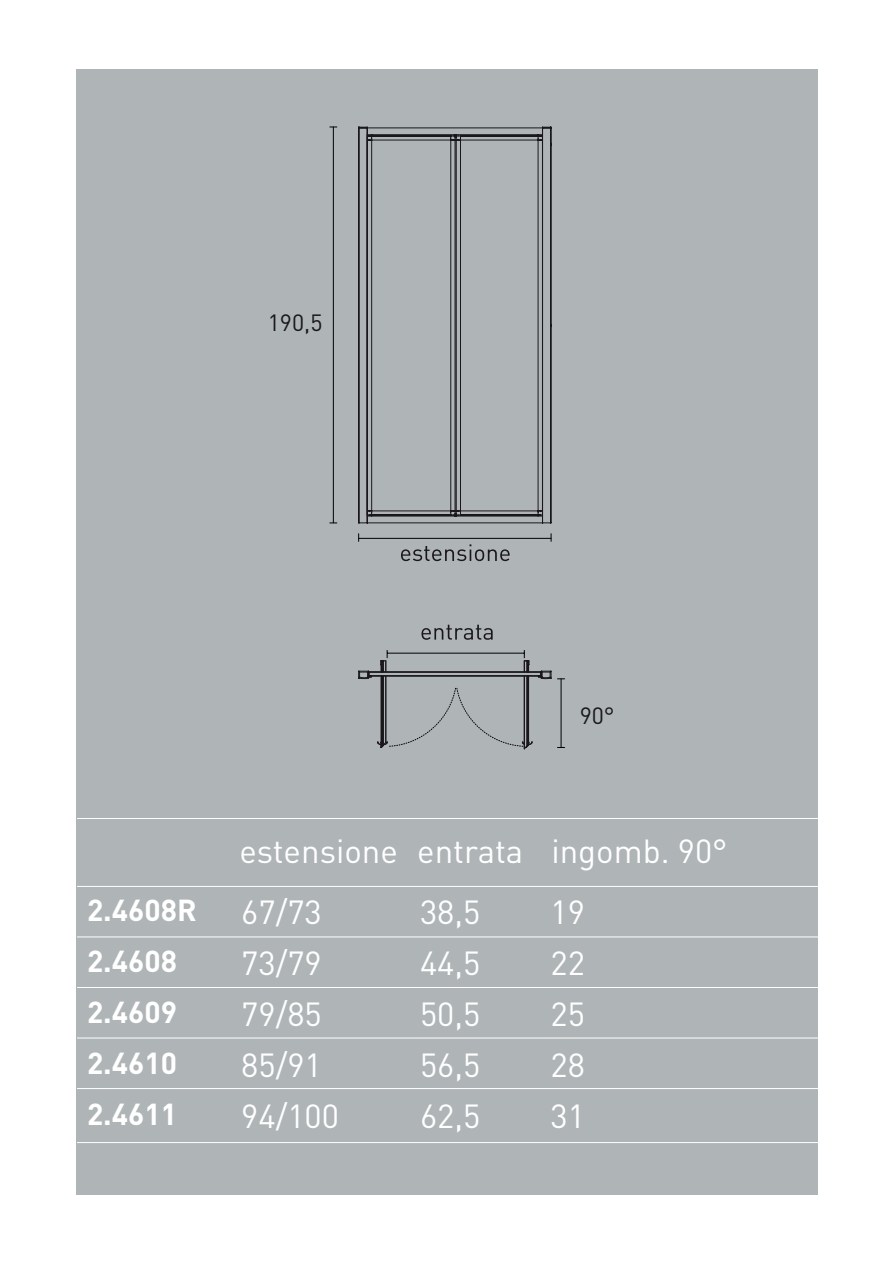
<style>
.page{position:relative;width:893px;height:1263px;background:#fff}
.page>*{position:absolute;margin:0;border:0;box-sizing:border-box;transform-origin:0 0}
.t1{font:33px/51px "DIN";color:#fff;text-align:justify}
.t2{font:700 30px/51px "DIN";color:#fff}
.t3{font:23.25px "DIN";color:#1a171b}
</style>
<div class="page">
<div style="left:77px;top:70px;width:741px;height:1125px;background:#afb5b7"></div>
<hr style="left:77px;top:886px;width:741px;height:1px;background:#fff">
<hr style="left:77px;top:936px;width:741px;height:1px;background:#fff">
<hr style="left:77px;top:987px;width:741px;height:1px;background:#fff">
<hr style="left:77px;top:818px;width:741px;height:1px;background:#fff">
<hr style="left:77px;top:1038px;width:741px;height:1px;background:#fff">
<hr style="left:77px;top:1088px;width:741px;height:1px;background:#fff">
<hr style="left:77px;top:1142px;width:741px;height:1px;background:#fff">
<svg style="left:401px;top:544px;width:109px;height:17px"></svg>
<hr style="left:359px;top:538px;width:192px;height:1px;background:#000">
<hr style="left:333px;top:127px;width:1px;height:396px;background:#000">
<svg style="left:358px;top:127px;width:194px;height:396px"></svg>
<svg style="left:421px;top:625px;width:72px;height:15px"></svg>
<hr style="left:386px;top:676px;width:1px;height:66px;background:#1a171b">
<hr style="left:383px;top:676px;width:1px;height:69px;background:#1a171b">
<hr style="left:385px;top:676px;width:1px;height:66px;background:#1a171b">
<hr style="left:382px;top:676px;width:1px;height:70px;background:#1a171b">
<hr style="left:528px;top:676px;width:1px;height:66px;background:#1a171b">
<hr style="left:381px;top:676px;width:1px;height:66px;background:#1a171b">
<hr style="left:527px;top:676px;width:1px;height:70px;background:#1a171b">
<hr style="left:524px;top:676px;width:1px;height:73px;background:#1a171b">
<hr style="left:369px;top:676px;width:172px;height:1px;background:#1a171b">
<hr style="left:369px;top:675px;width:172px;height:1px;background:#1a171b">
<hr style="left:369px;top:672px;width:172px;height:1px;background:#1a171b">
<svg style="left:358px;top:670px;width:14px;height:9px"></svg>
<svg style="left:538px;top:670px;width:27px;height:10px"></svg>
<hr style="left:561px;top:679px;width:1px;height:68px;background:#000">
<hr style="left:387px;top:653px;width:137px;height:1px;background:#000">
<svg style="left:380px;top:650px;width:8px;height:22px"></svg>
<svg style="left:524px;top:650px;width:6px;height:22px"></svg>
<svg style="left:377px;top:686px;width:156px;height:64px"></svg>
<p class="t3" style="left:268px;top:308px;width:56px">190,5</p>
<p class="t3" style="left:580px;top:701px;width:37px">90°</p>
<p class="t2" style="left:87px;top:884px;width:111px">2.4608R<br>2.4608<br>2.4609<br>2.4610<br>2.4611</p>
<p class="t1" style="left:239px;top:825px;width:490px">estensione entrata ingomb. 90°</p>
<p class="t1" style="left:241px;top:886px;width:99px;text-align:left">67/73<br>73/79<br>79/85<br>85/91<br>94/100</p>
<p class="t1" style="left:420px;top:886px;width:62px">38,5<br>44,5<br>50,5<br>56,5<br>62,5</p>
<p class="t1" style="left:551px;top:886px;width:36px">19<br>22<br>25<br>28<br>31</p>
</div>
